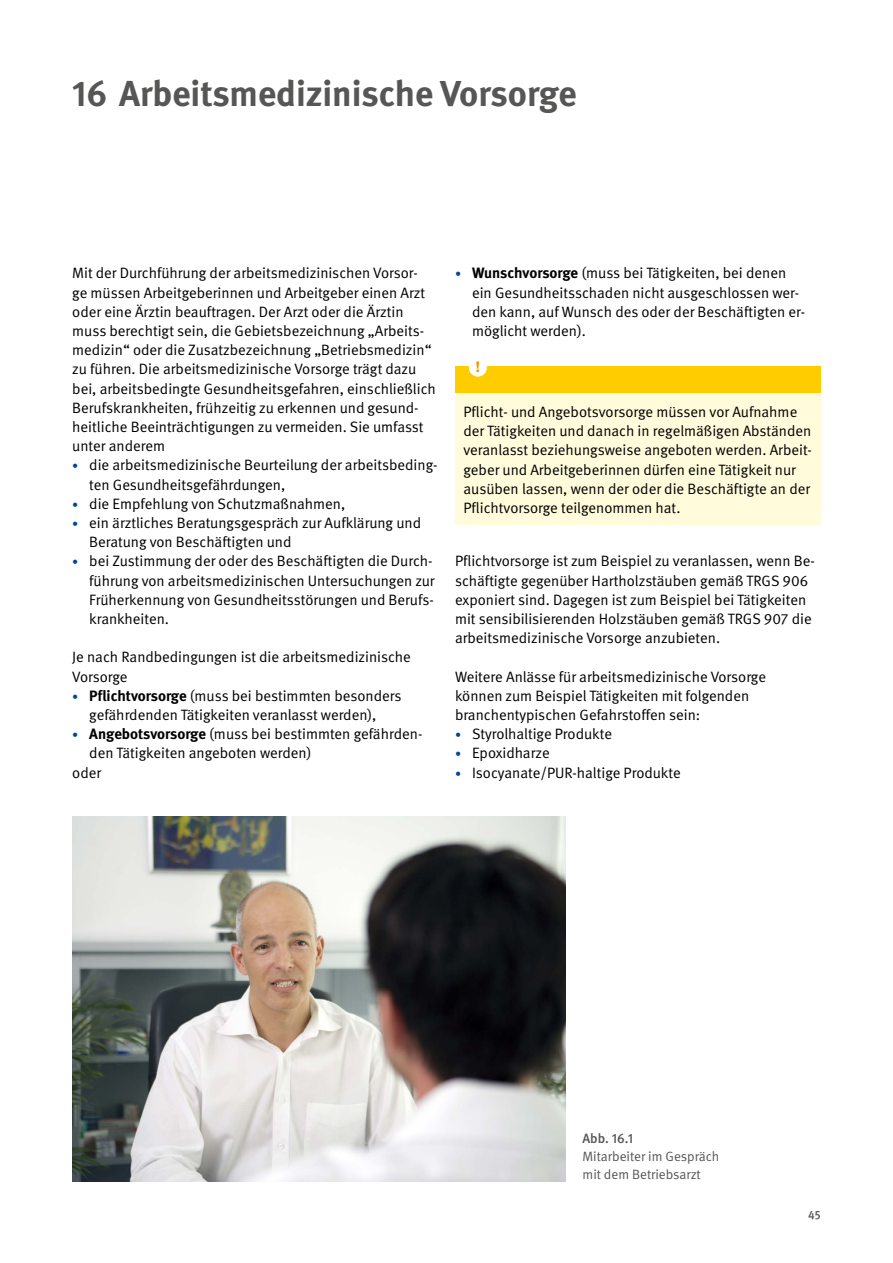
<style>
.page{position:relative;width:893px;height:1263px;background:#fff}
.page>*{position:absolute;margin:0;border:0;box-sizing:border-box;transform-origin:0 0}
.Ueberschriften_H1{font:700 36px "DGUV Meta";color:#565655}
.Fließtext_FT_Abstand_vor{font:15px/19.2px "DGUV Meta";color:#000}
.Fließtext_STG_FT_Hinweis_orange{font:15px/19.2px "DGUV Meta";color:#000}
.Fließtext_FT_Abstand_nach{font:15px/19.2px "DGUV Meta";color:#000}
.Fließtext_FT_ohne_Abstand{font:15px "DGUV Meta";color:#000}
.t1{font:700 15px "DGUV Meta Serif";color:#f39100}
.t2{font:13.5px/18px "DGUV Meta";color:#565655}
.t3{font:500 13.5px "DGUV Meta";color:#565655}
.t4{font:500 12px "DGUV Meta";color:#565655}
.s1{font-size:12px;color:#004893}
.s2{font-weight:700}
</style>
<div class="page">
<div style="left:455px;top:366px;width:366px;height:28px;background:#fc0"></div>
<div style="left:455px;top:394px;width:366px;height:131px;background:#fffbdb"></div>
<img style="left:72px;top:816px;width:494px;height:365px">
<div style="left:469px;top:359px;width:18px;height:18px;background:#fff;border-radius:50%"></div>
<h1 class="Ueberschriften_H1" style="left:72px;top:72px;width:506px">16 Arbeitsmedizinische Vorsorge</h1>
<p class="Fließtext_FT_Abstand_vor" style="left:72px;top:264px;width:365px">Mit der Durchführung der arbeitsmedizinischen Vorsor&shy;ge müssen Arbeitgeberinnen und Arbeitgeber einen Arzt oder eine Ärztin beauftragen. Der Arzt oder die Ärztin muss berechtigt sein, die Gebietsbezeichnung „Arbeits&shy;medizin“ oder die Zusatzbezeichnung „Betriebsmedizin“ zu führen. Die arbeitsmedizinische Vorsorge trägt dazu bei, arbeitsbedingte Gesundheitsgefahren, einschließlich Berufskrankheiten, frühzeitig zu erkennen und gesund&shy;heitliche Beeinträchtigungen zu vermeiden. Sie umfasst unter anderem</p>
<p class="Fließtext_FT_Abstand_vor" style="left:89px;top:456px;width:350px;text-indent:-17px"><span class="s1">•</span> die arbeitsmedizinische Beurteilung der arbeitsbeding&shy;ten Gesundheitsgefährdungen,</p>
<p class="Fließtext_FT_Abstand_vor" style="left:72px;top:494px;width:274px"><span class="s1">•</span> die Empfehlung von Schutzmaßnahmen,</p>
<p class="Fließtext_FT_Abstand_vor" style="left:89px;top:514px;width:333px;text-indent:-17px"><span class="s1">•</span> ein ärztliches Beratungsgespräch zur Aufklärung und<br>Beratung von Beschäftigten und</p>
<p class="Fließtext_FT_Abstand_vor" style="left:89px;top:552px;width:347px;text-indent:-17px"><span class="s1">•</span> bei Zustimmung der oder des Beschäftigten die Durch&shy;führung von arbeitsmedizinischen Untersuchungen zur Früherkennung von Gesundheitsstörungen und Berufs&shy;krankheiten.</p>
<p class="Fließtext_FT_Abstand_vor" style="left:72px;top:648px;width:340px">Je nach Randbedingungen ist die arbeitsmedizinische<br>Vorsorge</p>
<p class="Fließtext_FT_Abstand_vor" style="left:72px;top:686px;width:331px;text-align:center"><span class="s1">•</span> <span class="s2">Pflichtvorsorge</span> (muss bei bestimmten besonders gefährdenden Tätigkeiten veranlasst werden),</p>
<p class="Fließtext_FT_Abstand_vor" style="left:89px;top:725px;width:335px;text-indent:-17px"><span class="s1">•</span> <span class="s2">Angebotsvorsorge</span> (muss bei bestimmten gefährden&shy;den Tätigkeiten angeboten werden)</p>
<p class="Fließtext_FT_ohne_Abstand" style="left:72px;top:764px;width:30px">oder</p>
<p class="Fließtext_FT_Abstand_vor" style="left:472px;top:264px;width:333px;text-indent:-17px"><span class="s1">•</span> <span class="s2">Wunschvorsorge</span> (muss bei Tätigkeiten, bei denen ein Gesundheitsschaden nicht ausgeschlossen wer&shy;den kann, auf Wunsch des oder der Beschäftigten er&shy;möglicht werden).</p>
<p class="t1" style="left:475px;top:358px;width:6px">!</p>
<p class="Fließtext_STG_FT_Hinweis_orange" style="left:463px;top:403px;width:350px">Pflicht- und Angebotsvorsorge müssen vor Aufnahme der Tätigkeiten und danach in regelmäßigen Abständen veranlasst beziehungsweise angeboten werden. Arbeit&shy;geber und Arbeitgeberinnen dürfen eine Tätigkeit nur ausüben lassen, wenn der oder die Beschäftigte an der Pflichtvorsorge teilgenommen hat.</p>
<p class="Fließtext_FT_Abstand_nach" style="left:455px;top:552px;width:361px">Pflichtvorsorge ist zum Beispiel zu veranlassen, wenn Be&shy;schäftigte gegenüber Hartholzstäuben gemäß TRGS 906 exponiert sind. Dagegen ist zum Beispiel bei Tätigkeiten mit sensibilisierenden Holzstäuben gemäß TRGS 907 die arbeitsmedizinische Vorsorge anzubieten.</p>
<p class="Fließtext_FT_Abstand_vor" style="left:455px;top:667px;width:313px">Weitere Anlässe für arbeitsmedizinische Vorsorge können zum Beispiel Tätigkeiten mit folgenden branchentypischen Gefahrstoffen sein:</p>
<p class="Fließtext_FT_Abstand_vor" style="left:455px;top:725px;width:159px"><span class="s1">•</span> Styrolhaltige Produkte</p>
<p class="Fließtext_FT_Abstand_vor" style="left:455px;top:744px;width:96px"><span class="s1">•</span> Epoxidharze</p>
<p class="Fließtext_FT_Abstand_vor" style="left:455px;top:763px;width:227px"><span class="s1">•</span> Isocyanate/PUR-haltige Produkte</p>
<p class="t3" style="left:583px;top:1130px;width:52px">Abb. 16.1</p>
<p class="t2" style="left:583px;top:1147px;width:138px">Mitarbeiter im Gespräch mit dem Betriebsarzt</p>
<p class="t4" style="left:808px;top:1208px;width:14px">45</p>
</div>
